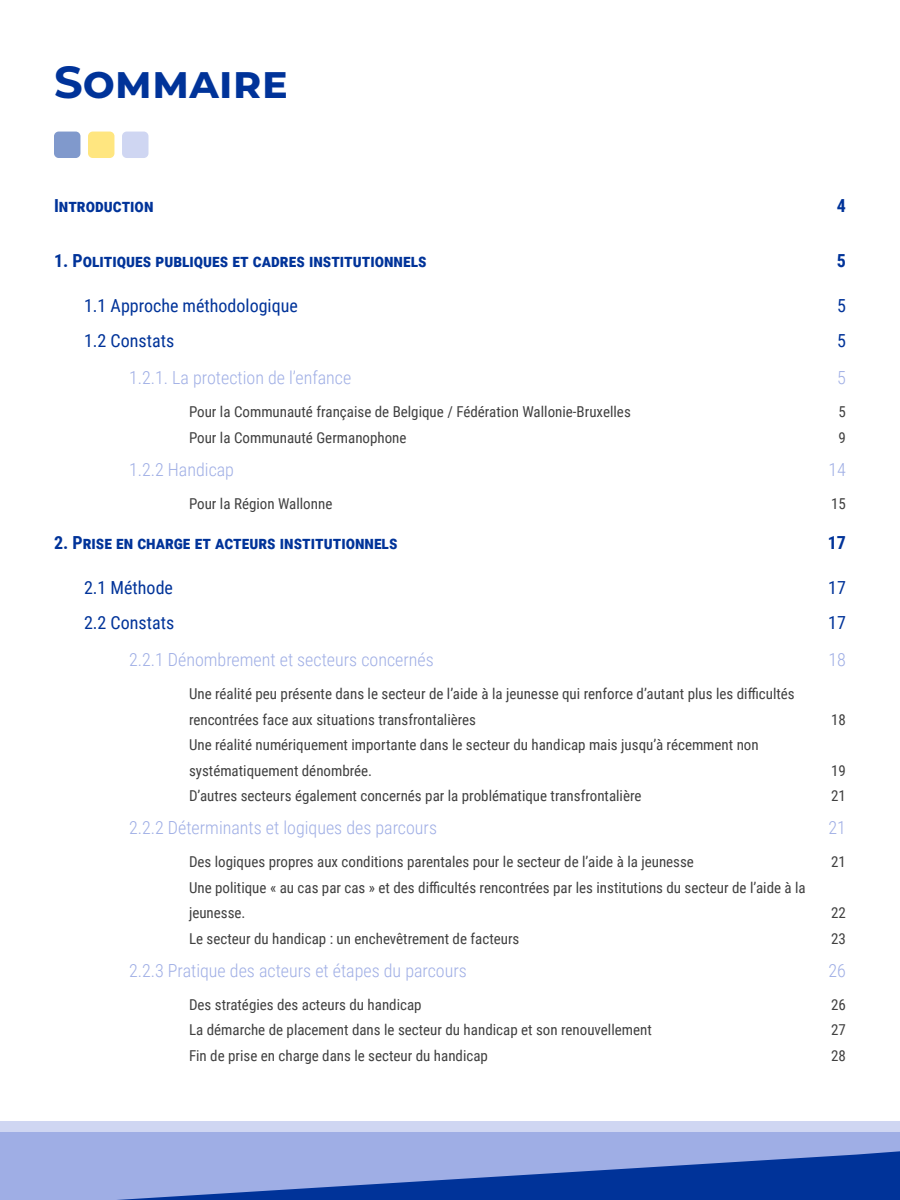
<style>
.page{position:relative;width:900px;height:1200px;background:#fff}
.page>*{position:absolute;margin:0;border:0;box-sizing:border-box;transform-origin:0 0}
.t1{font:700 45px "Montserrat";color:#039}
.t2{font:300 18px "Roboto Condensed";color:#9faee5}
.TITRE_1_sommaire{font:700 18px "Roboto Condensed";color:#039}
.t3{font:18px "Roboto Condensed";color:#039}
.t4{font:15px/25.5px "Roboto Condensed";color:#404040}
</style>
<div class="page">
<div style="left:0;top:1131px;width:900px;height:69px;background:#9faee5"></div>
<div style="left:0;top:1121px;width:900px;height:10px;background:#cfd6f2"></div>
<svg style="left:117px;top:1151px;width:783px;height:49px"></svg>
<div style="left:122px;top:132px;width:26px;height:26px;background:#cfd6f2;border-radius:5px"></div>
<div style="left:88px;top:132px;width:26px;height:26px;background:#ffe680;border-radius:5px"></div>
<div style="left:54px;top:132px;width:26px;height:26px;background:#8099cc;border-radius:5px"></div>
<h1 class="t1" style="left:54px;top:49px;width:235px">Sommaire</h1>
<p class="TITRE_1_sommaire" style="left:54px;top:192px;width:101px">Introduction</p>
<p class="TITRE_1_sommaire" style="left:837px;top:192px;width:11px">4</p>
<p class="TITRE_1_sommaire" style="left:54px;top:248px;width:374px">1. Politiques publiques et cadres institutionnels</p>
<p class="TITRE_1_sommaire" style="left:837px;top:248px;width:11px">5</p>
<p class="t3" style="left:84px;top:293px;width:215px">1.1 Approche méthodologique</p>
<p class="t3" style="left:837px;top:293px;width:10px">5</p>
<p class="t3" style="left:84px;top:327px;width:92px">1.2 Constats</p>
<p class="t3" style="left:837px;top:327px;width:10px">5</p>
<p class="t2" style="left:129px;top:365px;width:224px">1.2.1. La protection de l’enfance</p>
<p class="t2" style="left:837px;top:365px;width:10px">5</p>
<p class="t4" style="left:189px;top:398px;width:443px">Pour la Communauté française de Belgique / Fédération Wallonie-Bruxelles</p>
<p class="t4" style="left:839px;top:398px;width:9px">5</p>
<p class="t4" style="left:189px;top:424px;width:219px">Pour la Communauté Germanophone</p>
<p class="t4" style="left:839px;top:424px;width:9px">9</p>
<p class="t2" style="left:129px;top:456px;width:107px">1.2.2 Handicap</p>
<p class="t2" style="left:828px;top:456px;width:19px">14</p>
<p class="t4" style="left:189px;top:490px;width:145px">Pour la Région Wallonne</p>
<p class="t4" style="left:831px;top:490px;width:16px">15</p>
<p class="TITRE_1_sommaire" style="left:54px;top:530px;width:345px">2. Prise en charge et acteurs institutionnels</p>
<p class="TITRE_1_sommaire" style="left:828px;top:530px;width:20px">17</p>
<p class="t3" style="left:84px;top:575px;width:91px">2.1 Méthode</p>
<p class="t3" style="left:828px;top:575px;width:19px">17</p>
<p class="t3" style="left:84px;top:609px;width:92px">2.2 Constats</p>
<p class="t3" style="left:828px;top:609px;width:19px">17</p>
<p class="t2" style="left:129px;top:647px;width:306px">2.2.1 Dénombrement et secteurs concernés</p>
<p class="t2" style="left:828px;top:647px;width:19px">18</p>
<p class="t4" style="left:189px;top:680px;width:607px">Une réalité peu présente dans le secteur de l’aide à la jeunesse qui renforce d’autant plus les difficultés rencontrées face aux situations transfrontalières</p>
<p class="t4" style="left:831px;top:706px;width:16px">18</p>
<p class="t4" style="left:189px;top:731px;width:571px">Une réalité numériquement importante dans le secteur du handicap mais jusqu’à récemment non systématiquement dénombrée.</p>
<p class="t4" style="left:831px;top:757px;width:16px">19</p>
<p class="t4" style="left:189px;top:782px;width:454px">D’autres secteurs également concernés par la problématique transfrontalière</p>
<p class="t4" style="left:831px;top:782px;width:16px">21</p>
<p class="t2" style="left:129px;top:815px;width:310px">2.2.2 Déterminants et logiques des parcours</p>
<p class="t2" style="left:828px;top:815px;width:19px">21</p>
<p class="t4" style="left:189px;top:848px;width:506px">Des logiques propres aux conditions parentales pour le secteur de l’aide à la jeunesse</p>
<p class="t4" style="left:831px;top:848px;width:16px">21</p>
<p class="t4" style="left:189px;top:874px;width:618px">Une politique « au cas par cas » et des difficultés rencontrées par les institutions du secteur de l’aide à la jeunesse.</p>
<p class="t4" style="left:831px;top:899px;width:16px">22</p>
<p class="t4" style="left:189px;top:925px;width:332px">Le secteur du handicap : un enchevêtrement de facteurs</p>
<p class="t4" style="left:831px;top:925px;width:16px">23</p>
<p class="t2" style="left:129px;top:957px;width:339px">2.2.3 Pratique des acteurs et étapes du parcours</p>
<p class="t2" style="left:828px;top:957px;width:19px">26</p>
<p class="t4" style="left:189px;top:991px;width:234px">Des stratégies des acteurs du handicap</p>
<p class="t4" style="left:831px;top:991px;width:16px">26</p>
<p class="t4" style="left:189px;top:1016px;width:464px">La démarche de placement dans le secteur du handicap et son renouvellement</p>
<p class="t4" style="left:831px;top:1016px;width:16px">27</p>
<p class="t4" style="left:189px;top:1042px;width:300px">Fin de prise en charge dans le secteur du handicap</p>
<p class="t4" style="left:831px;top:1042px;width:16px">28</p>
</div>
